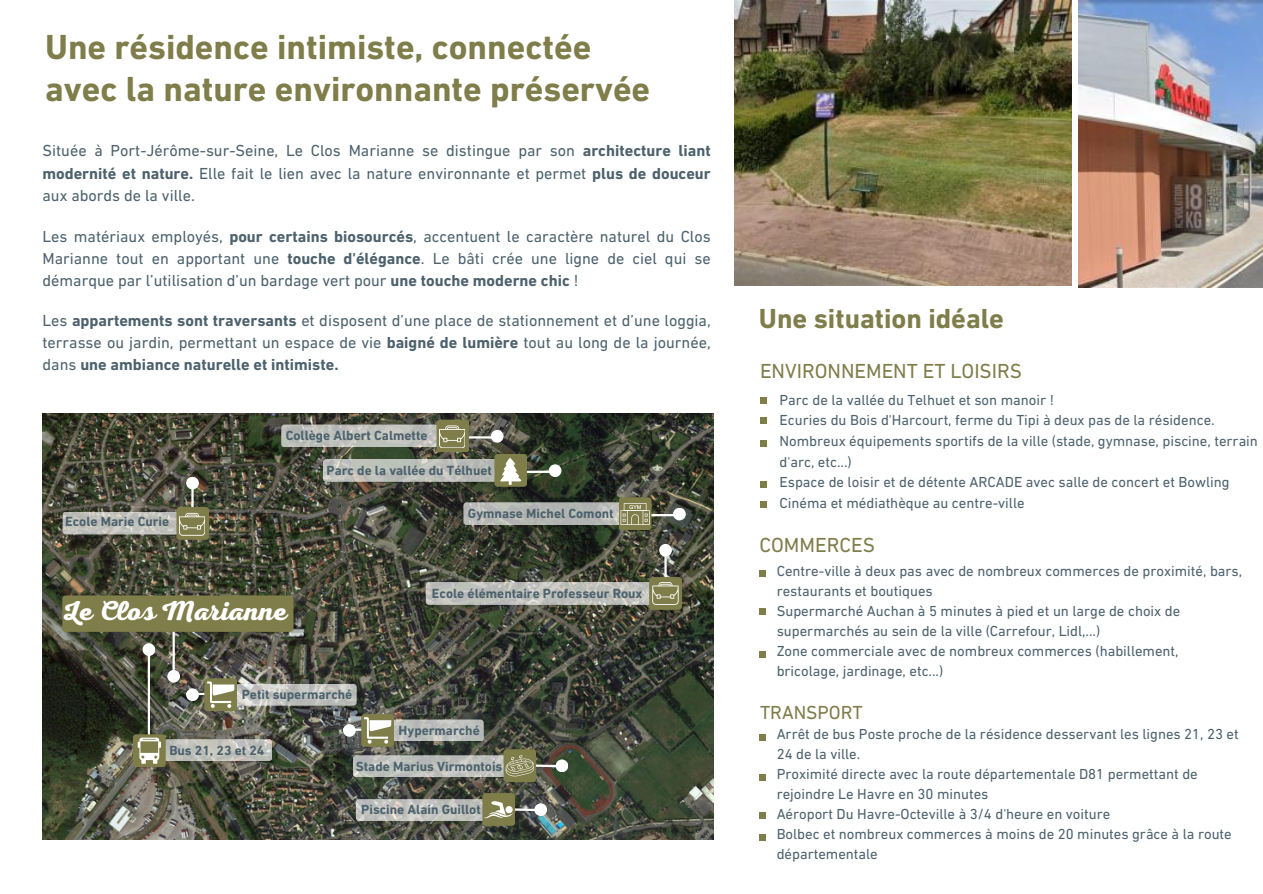
<style>
.page{position:relative;width:1263px;height:894px;background:#fff}
.page>*{position:absolute;margin:0;border:0;box-sizing:border-box;transform-origin:0 0}
.t1{font:700 35.4px/42px "DIN Next LT Pro";color:#7f7d4a}
.t2{font:700 28.05px "DIN Next LT Pro";color:#7f7d4a}
.t3{font:27.75px "RTL Adam Script Bold";color:#fff}
.t4{font:20.7px "DIN Next LT Pro";color:#7f7d4a}
.t5{font:19.2px "DIN Next LT Pro";color:#7f7d4a}
.t6{font:16.2px/22.2px "DIN Next LT Pro";color:#4d626d;text-align:justify}
.t7{font:14.7px/20px "DIN Next LT Pro";color:#4d626d}
.t8{font:700 13.5px "DIN Next LT Pro";color:#4c626c}
.s1{font-weight:700}
</style>
<div class="page">
<svg style="left:759px;top:570px;width:6px;height:6px"></svg>
<svg style="left:759px;top:651px;width:6px;height:6px"></svg>
<svg style="left:759px;top:608px;width:6px;height:6px"></svg>
<div style="left:759px;top:733px;width:6px;height:7px;background:#7f7d4a"></div>
<svg style="left:759px;top:774px;width:6px;height:6px"></svg>
<svg style="left:759px;top:812px;width:6px;height:6px"></svg>
<div style="left:760px;top:397px;width:6px;height:7px;background:#7f7d4a"></div>
<svg style="left:760px;top:417px;width:6px;height:6px"></svg>
<svg style="left:760px;top:440px;width:6px;height:6px"></svg>
<div style="left:760px;top:480px;width:6px;height:7px;background:#7f7d4a"></div>
<svg style="left:760px;top:501px;width:6px;height:6px"></svg>
<div style="left:759px;top:833px;width:6px;height:7px;background:#7f7d4a"></div>
<img style="left:734px;top:0;width:338px;height:286px">
<img style="left:1079px;top:0;width:184px;height:287px">
<img style="left:43px;top:413px;width:670px;height:426px">
<svg style="left:392px;top:719px;width:92px;height:22px;background:#bbbdba"></svg>
<hr style="left:343px;top:728px;width:32px;height:2px;background:#fff">
<div style="left:361px;top:713px;width:33px;height:33px;background:#7f7d4a;border-radius:3px"></div>
<div style="left:343px;top:723px;width:13px;height:13px;background:#fff;border-radius:50%"></div>
<div style="left:143px;top:643px;width:12px;height:12px;background:#fff;border-radius:50%"></div>
<svg style="left:164px;top:739px;width:108px;height:21px;background:#c1c1bb"></svg>
<hr style="left:148px;top:651px;width:2px;height:85px;background:#fff">
<div style="left:133px;top:734px;width:33px;height:32px;background:#7f7d4a;border-radius:3px"></div>
<svg style="left:138px;top:737px;width:23px;height:26px"></svg>
<svg style="left:426px;top:582px;width:226px;height:22px;background:#c0c0bc"></svg>
<hr style="left:173px;top:604px;width:2px;height:70px;background:#fff">
<div style="left:167px;top:669px;width:13px;height:13px;background:#fff;border-radius:50%"></div>
<svg style="left:353px;top:755px;width:156px;height:21px;background:#bdbebb"></svg>
<div style="left:504px;top:749px;width:32px;height:32px;background:#7f7d4a;border-radius:3px"></div>
<div style="left:556px;top:759px;width:12px;height:13px;background:#fff;border-radius:50%"></div>
<svg style="left:506px;top:755px;width:58px;height:21px"></svg>
<div style="left:62px;top:595px;width:231px;height:36px;background:#7f7d4a"></div>
<svg style="left:364px;top:717px;width:27px;height:26px"></svg>
<hr style="left:664px;top:550px;width:3px;height:31px;background:#fff">
<div style="left:649px;top:577px;width:33px;height:32px;background:#7f7d4a;border-radius:3px"></div>
<svg style="left:652px;top:582px;width:26px;height:22px"></svg>
<div style="left:659px;top:543px;width:13px;height:13px;background:#fff;border-radius:50%"></div>
<svg style="left:235px;top:683px;width:122px;height:22px;background:#c0c0bd"></svg>
<hr style="left:186px;top:692px;width:32px;height:3px;background:#fff">
<div style="left:204px;top:678px;width:33px;height:33px;background:#7f7d4a;border-radius:3px"></div>
<div style="left:186px;top:688px;width:13px;height:13px;background:#fff;border-radius:50%"></div>
<svg style="left:207px;top:681px;width:27px;height:26px"></svg>
<svg style="left:356px;top:798px;width:132px;height:22px;background:#bcbdb9"></svg>
<div style="left:482px;top:792px;width:33px;height:33px;background:#7f7d4a;border-radius:3px"></div>
<div style="left:534px;top:803px;width:13px;height:12px;background:#fff;border-radius:50%"></div>
<svg style="left:463px;top:502px;width:159px;height:23px;background:#b5b6b3"></svg>
<hr style="left:648px;top:514px;width:31px;height:2px;background:#fff">
<div style="left:619px;top:497px;width:32px;height:33px;background:#7f7d4a;border-radius:3px"></div>
<div style="left:673px;top:507px;width:13px;height:13px;background:#fff;border-radius:50%"></div>
<svg style="left:621px;top:503px;width:29px;height:22px"></svg>
<svg style="left:281px;top:424px;width:159px;height:23px;background:#bcbdb8"></svg>
<hr style="left:465px;top:436px;width:32px;height:2px;background:#fff">
<div style="left:436px;top:419px;width:33px;height:33px;background:#7f7d4a;border-radius:3px"></div>
<div style="left:491px;top:430px;width:13px;height:12px;background:#fff;border-radius:50%"></div>
<svg style="left:439px;top:425px;width:26px;height:23px"></svg>
<svg style="left:323px;top:459px;width:174px;height:22px;background:#bdbfb9"></svg>
<hr style="left:523px;top:470px;width:32px;height:3px;background:#fff">
<div style="left:494px;top:454px;width:33px;height:32px;background:#7f7d4a;border-radius:3px"></div>
<div style="left:549px;top:464px;width:12px;height:13px;background:#fff;border-radius:50%"></div>
<svg style="left:63px;top:511px;width:116px;height:23px;background:#bdbdb6"></svg>
<hr style="left:191px;top:480px;width:3px;height:31px;background:#fff">
<div style="left:176px;top:507px;width:33px;height:32px;background:#7f7d4a;border-radius:3px"></div>
<div style="left:186px;top:476px;width:13px;height:13px;background:#fff;border-radius:50%"></div>
<svg style="left:179px;top:512px;width:26px;height:23px"></svg>
<svg style="left:500px;top:458px;width:21px;height:26px"></svg>
<svg style="left:487px;top:801px;width:56px;height:16px"></svg>
<p class="t1" style="left:45px;top:29px;width:607px">Une résidence intimiste, connectée avec la nature environnante préservée</p>
<h4 class="t6" style="left:43px;top:141px;width:670px">Située à Port-Jérôme-sur-Seine, Le Clos Marianne se distingue par son <span class="s1">architecture liant modernité et nature.</span> Elle fait le lien avec la nature environnante et permet <span class="s1">plus de douceur </span>aux abords de la ville.</h4>
<h4 class="t6" style="left:43px;top:226px;width:670px">Les matériaux employés, <span class="s1">pour certains biosourcés</span>, accentuent le caractère naturel du Clos Marianne tout en apportant une <span class="s1">touche d'élégance</span>. Le bâti crée une ligne de ciel qui se démarque par l’utilisation d’un bardage vert pour <span class="s1">une touche moderne chic</span> !</h4>
<h4 class="t6" style="left:43px;top:311px;width:670px">Les <span class="s1">appartements sont traversants</span> et disposent d’une place de stationnement et d’une loggia, terrasse ou jardin, permettant un espace de vie <span class="s1">baigné de lumière</span> tout au long de la journée, dans <span class="s1">une ambiance naturelle et intimiste.</span></h4>
<p class="t8" style="left:65px;top:516px;width:106px">Ecole Marie Curie</p>
<p class="t8" style="left:286px;top:430px;width:143px">Collège Albert Calmette</p>
<h2 class="t8" style="left:327px;top:464px;width:167px">Parc de la vallée du Télhuet</h2>
<p class="t8" style="left:468px;top:507px;width:147px">Gymnase Michel Comont</p>
<p class="t8" style="left:432px;top:587px;width:212px">Ecole élémentaire Professeur Roux</p>
<p class="t3" style="left:62px;top:595px;width:226px">Le Clos Marianne</p>
<p class="t8" style="left:242px;top:688px;width:112px">Petit supermarché</p>
<h1 class="t8" style="left:169px;top:744px;width:97px">Bus 21, 23 et 24</h1>
<p class="t8" style="left:399px;top:724px;width:83px">Hypermarché</p>
<p class="t8" style="left:356px;top:760px;width:148px">Stade Marius Virmontois</p>
<p class="t8" style="left:361px;top:804px;width:121px">Piscine Alain Guillot</p>
<p class="t2" style="left:759px;top:306px;width:247px">Une situation idéale</p>
<p class="t4" style="left:760px;top:362px;width:264px">ENVIRONNEMENT ET LOISIRS</p>
<p class="t7" style="left:779px;top:390px;width:480px;line-height:20.7px">Parc de la vallée du Telhuet et son manoir !<br>Ecuries du Bois d'Harcourt, ferme du Tipi à deux pas de la résidence.<br>Nombreux équipements sportifs de la ville (stade, gymnase, piscine, terrain d'arc, etc...)<br>Espace de loisir et de détente ARCADE avec salle de concert et Bowling Cinéma et médiathèque au centre-ville</p>
<p class="t4" style="left:759px;top:536px;width:117px">COMMERCES</p>
<p class="t7" style="left:777px;top:562px;width:467px">Centre-ville à deux pas avec de nombreux commerces de proximité, bars, restaurants et boutiques<br>Supermarché Auchan à 5 minutes à pied et un large de choix de supermarchés au sein de la ville (Carrefour, Lidl,...)<br>Zone commerciale avec de nombreux commerces (habillement, bricolage, jardinage, etc...)</p>
<p class="t5" style="left:760px;top:704px;width:104px">TRANSPORT</p>
<p class="t7" style="left:777px;top:725px;width:464px">Arrêt de bus Poste proche de la résidence desservant les lignes 21, 23 et 24 de la ville.<br>Proximité directe avec la route départementale D81 permettant de rejoindre Le Havre en 30 minutes<br>Aéroport Du Havre-Octeville à 3/4 d'heure en voiture<br>Bolbec et nombreux commerces à moins de 20 minutes grâce à la route départementale</p>
</div>
